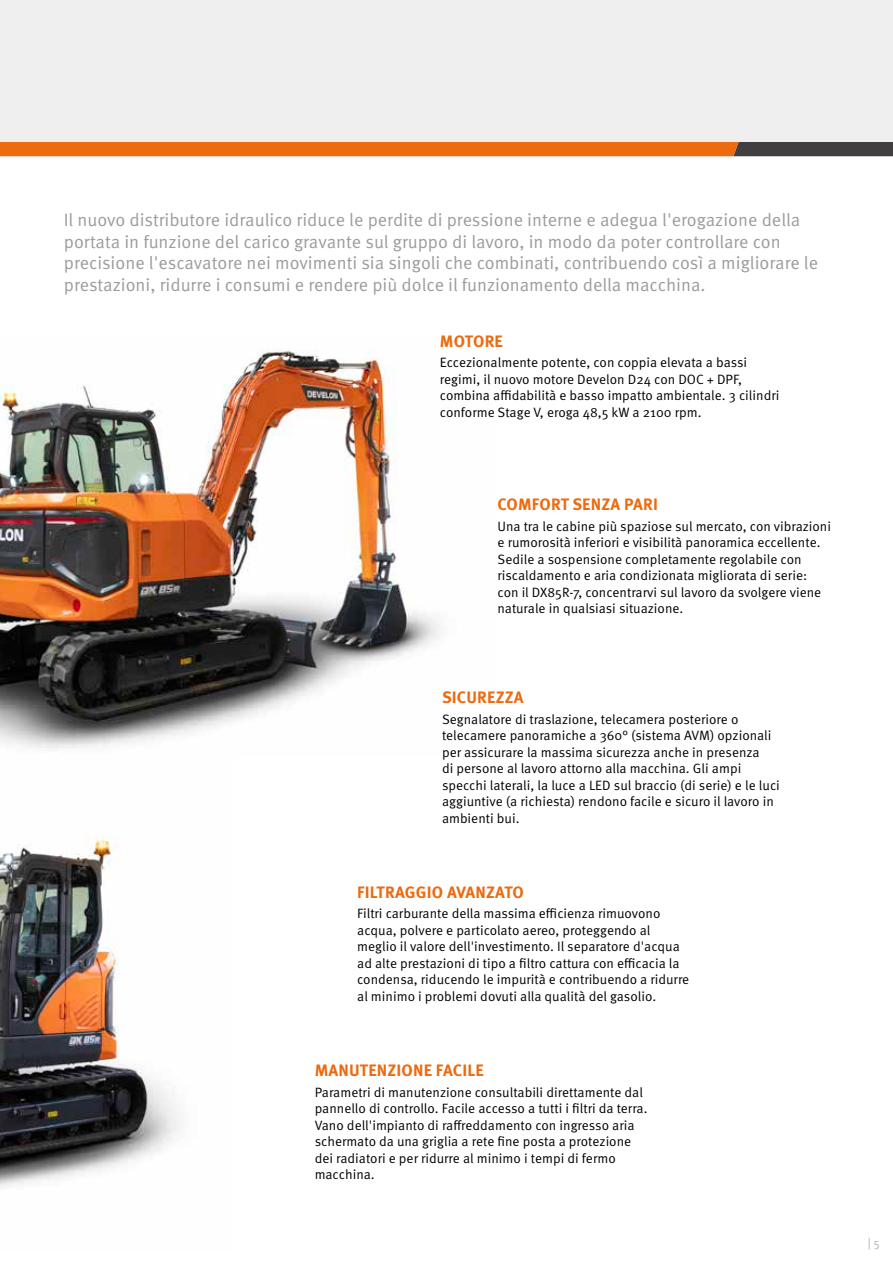
<style>
.page{position:relative;width:893px;height:1263px;background:#fff}
.page>*{position:absolute;margin:0;border:0;box-sizing:border-box;transform-origin:0 0}
.t1{font:18px/21.6px "Meta Pro Norm";color:#9c9c9c}
.t2{font:700 16.5px "Meta Pro";letter-spacing:.01em;color:#ed6a0f}
.t3{font:13.5px/16.5px "Meta Pro Norm";color:#000}
.t4{font:12px "Meta Pro Norm";color:#b2b2b2}
</style>
<div class="page">
<img style="left:0;top:835px;width:180px;height:352px">
<img style="left:0;top:349px;width:440px;height:400px">
<svg style="left:0;top:141px;width:893px;height:15px;background:#d16b26"></svg>
<div style="left:0;top:0;width:893px;height:141px;background:#efefef"></div>
<p class="t1" style="left:64px;top:208px;width:756px">Il nuovo distributore idraulico riduce le perdite di pressione interne e adegua l'erogazione della portata in funzione del carico gravante sul gruppo di lavoro, in modo da poter controllare con precisione l'escavatore nei movimenti sia singoli che combinati, contribuendo così a migliorare le prestazioni, ridurre i consumi e rendere più dolce il funzionamento della macchina.</p>
<p class="t2" style="left:440px;top:328px;width:64px">MOTORE</p>
<p class="t3" style="left:440px;top:354px;width:341px">Eccezionalmente potente, con coppia elevata a bassi regimi, il nuovo motore Develon D24 con DOC + DPF, combina affidabilità e basso impatto ambientale. 3 cilindri conforme Stage V, eroga 48,5 kW a 2100 rpm.</p>
<p class="t2" style="left:498px;top:491px;width:162px">COMFORT SENZA PARI</p>
<p class="t3" style="left:498px;top:517px;width:335px">Una tra le cabine più spaziose sul mercato, con vibrazioni e rumorosità inferiori e visibilità panoramica eccellente.<br>Sedile a sospensione completamente regolabile con riscaldamento e aria condizionata migliorata di serie: con il DX85R-7, concentrarvi sul lavoro da svolgere viene naturale in qualsiasi situazione.</p>
<p class="t2" style="left:442px;top:684px;width:83px">SICUREZZA</p>
<p class="t3" style="left:442px;top:710px;width:339px">Segnalatore di traslazione, telecamera posteriore o telecamere panoramiche a 360° (sistema AVM) opzionali per assicurare la massima sicurezza anche in presenza<br>di persone al lavoro attorno alla macchina. Gli ampi specchi laterali, la luce a LED sul braccio (di serie) e le luci aggiuntive (a richiesta) rendono facile e sicuro il lavoro in ambienti bui.</p>
<p class="t2" style="left:357px;top:879px;width:168px">FILTRAGGIO AVANZATO</p>
<p class="t3" style="left:357px;top:905px;width:334px">Filtri carburante della massima efficienza rimuovono acqua, polvere e particolato aereo, proteggendo al meglio il valore dell'investimento. Il separatore d'acqua ad alte prestazioni di tipo a filtro cattura con efficacia la condensa, riducendo le impurità e contribuendo a ridurre al minimo i problemi dovuti alla qualità del gasolio.</p>
<p class="t2" style="left:315px;top:1057px;width:171px">MANUTENZIONE FACILE</p>
<p class="t3" style="left:315px;top:1083px;width:334px">Parametri di manutenzione consultabili direttamente dal pannello di controllo. Facile accesso a tutti i filtri da terra.<br>Vano dell'impianto di raffreddamento con ingresso aria schermato da una griglia a rete fine posta a protezione dei radiatori e per ridurre al minimo i tempi di fermo macchina.</p>
<p class="t4" style="left:868px;top:1233px;width:13px">| 5</p>
</div>
